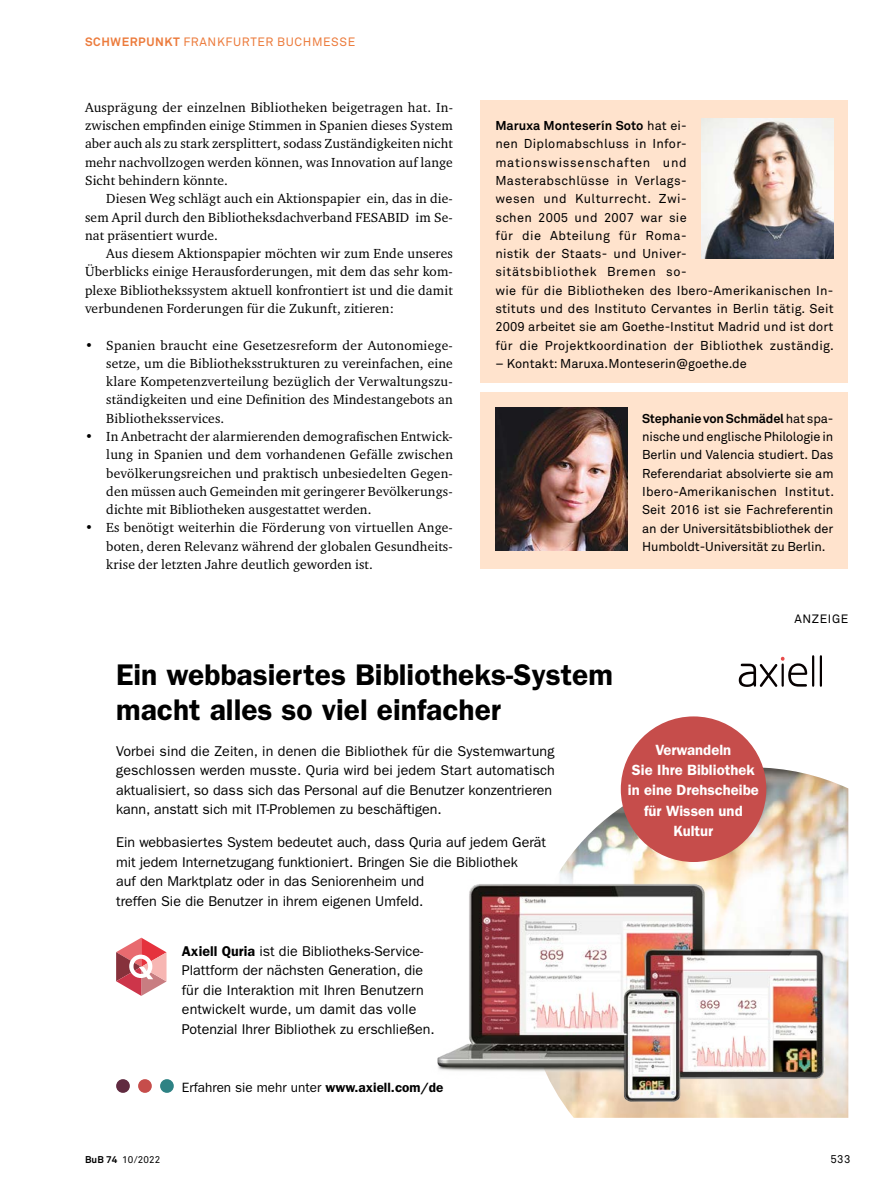
<style>
.page{position:relative;width:893px;height:1191px;background:#fff}
.page>*{position:absolute;margin:0;border:0;box-sizing:border-box;transform-origin:0 0}
.t1{font:600 30px/34.5px "ITC Franklin Gothic Std";color:#000}
.t2{font:600 14.85px/20.2px "ITC Franklin Gothic Std";color:#fff;text-align:center}
.t3{font:14.25px/19.5px "ITC Franklin Gothic Std";color:#000}
.t4{font:13.5px/18.3px "Charter ITC Pro";letter-spacing:.01em;color:#000;text-align:justify}
.t5{font:13.5px "ITC Franklin Gothic Std";color:#000}
.t6{font:12.75px/18.3px "Akkurat Pro";letter-spacing:.015em;color:#000}
.t7{font:12px "Akkurat Pro";letter-spacing:.05em;color:#ec7b3c}
.t8{font:12px "Akkurat Pro";color:#000}
.t9{font:11.25px "Akkurat Pro";color:#000}
.t10{font:9.75px "Akkurat Pro";letter-spacing:.01em;color:#000}
.s1{font-weight:700}
.s2{font-weight:600}
</style>
<div class="page">
<div style="left:480px;top:100px;width:368px;height:283px;background:#ffe3cd"></div>
<img style="left:702px;top:118px;width:131px;height:140px">
<div style="left:480px;top:392px;width:368px;height:177px;background:#ffe3cd"></div>
<img style="left:495px;top:408px;width:132px;height:143px">
<img style="left:561px;top:767px;width:287px;height:350px">
<img style="left:437px;top:869px;width:411px;height:246px">
<svg style="left:820px;top:655px;width:2px;height:32px"></svg>
<svg style="left:739px;top:655px;width:75px;height:32px"></svg>
<div style="left:160px;top:1079px;width:14px;height:13px;background:#2e8284;border-radius:50%"></div>
<div style="left:116px;top:1079px;width:14px;height:13px;background:#602a40;border-radius:50%"></div>
<div style="left:138px;top:1079px;width:14px;height:13px;background:#c64d4b;border-radius:50%"></div>
<svg style="left:116px;top:937px;width:51px;height:59px"></svg>
<div style="left:621px;top:716px;width:145px;height:146px;background:#c64d4b;border-radius:50%"></div>
<p class="t7" style="left:85px;top:35px;width:272px"><span class="s1">Schwerpunkt</span> Frankfurter Buchmesse</p>
<p class="t4" style="left:85px;top:98px;width:369px">Ausprägung der einzelnen Bibliotheken beigetragen hat. In&shy;zwischen empfinden einige Stimmen in Spanien dieses System aber auch als zu stark zersplittert, sodass Zuständigkeiten nicht mehr nachvollzogen werden können, was Innovation auf lange Sicht behindern könnte.</p>
<p class="t4" style="left:85px;top:189px;width:369px;text-indent:21px">Diesen Weg schlägt auch ein Aktionspapier ein, das in die&shy;sem April durch den Bibliotheksdachverband FESABID im Se&shy;nat präsentiert wurde.</p>
<p class="t4" style="left:85px;top:244px;width:369px;text-indent:21px">Aus diesem Aktionspapier möchten wir zum Ende unseres Überblicks einige Herausforderungen, mit dem das sehr kom&shy;plexe Bibliothekssystem aktuell konfrontiert ist und die damit verbundenen Forderungen für die Zukunft, zitieren:</p>
<p class="t4" style="left:106px;top:335px;width:348px;text-indent:-21px">• Spanien braucht eine Gesetzesreform der Autonomiege&shy;setze, um die Bibliotheksstrukturen zu vereinfachen, eine klare Kompetenzverteilung bezüglich der Verwaltungszu&shy;ständigkeiten und eine Definition des Mindestangebots an Bibliotheksservices.</p>
<p class="t4" style="left:106px;top:427px;width:348px;text-indent:-21px">• In Anbetracht der alarmierenden demografischen Entwick&shy;lung in Spanien und dem vorhandenen Gefälle zwischen bevölkerungsreichen und praktisch unbesiedelten Gegen&shy;den müssen auch Gemeinden mit geringerer Bevölkerungs&shy;dichte mit Bibliotheken ausgestattet werden.</p>
<p class="t4" style="left:106px;top:518px;width:348px;text-indent:-21px">• Es benötigt weiterhin die Förderung von virtuellen Ange&shy;boten, deren Relevanz während der globalen Gesundheits&shy;krise der letzten Jahre deutlich geworden ist.</p>
<p class="t6" style="left:495px;top:117px;width:340px"><span class="s1">Maruxa Monteserín Soto</span> hat ei-<br>nen Diplomabschluss in Infor&shy;mationswissenschaften und<br>M asterabschlüsse in Verlags-<br>wesen und Kulturrecht. Zwi-<br>schen 2005 und 2007 war sie<br>für die Abteilung für Roma-<br>nistik der Staats- und U niver-<br>sitätsbibliothek Bremen so-<br>wie für die Bibliotheken des Ibero-Amerikanischen In&shy;stituts und des Instituto Cervantes in Berlin tätig. Seit 2009 arbeitet sie am Goethe-Institut Madrid und ist dort für die Projektkoordination der Bibliothek zuständig.</p>
<p class="t6" style="left:495px;top:354px;width:253px">– Kontakt: M aruxa.M onteserin@goethe.de</p>
<p class="t6" style="left:642px;top:409px;width:194px;text-align:justify"><span class="s1">Stephanie von Schmädel</span> hat spa&shy;nische und englische Philologie in Berlin und Valencia studiert. Das Referendariat absolvierte sie am Ibero-Amerikanischen Institut.<br>Seit 2016 ist sie Fachreferentin an der U niversitätsbibliothek der H umboldt-U niversität zu Berlin.</p>
<p class="t8" style="left:794px;top:612px;width:55px">Anzeige</p>
<h1 class="t1" style="left:116px;top:658px;width:498px">Ein webbasiertes Bibliotheks-System macht alles so viel einfacher</h1>
<p class="t3" style="left:116px;top:741px;width:440px">Vorbei sind die Zeiten, in denen die Bibliothek für die Systemwartung geschlossen werden musste. Quria wird bei jedem Start automatisch aktualisiert, so dass sich das Personal auf die Benutzer konzentrieren kann, anstatt sich mit IT-Problemen zu beschäftigen.</p>
<p class="t3" style="left:116px;top:832px;width:432px">Ein webbasiertes System bedeutet auch, dass Quria auf jedem Gerät mit jedem Internetzugang funktioniert. Bringen Sie die Bibliothek<br>auf den Marktplatz oder in das Seniorenheim und<br>treffen Sie die Benutzer in ihrem eigenen Umfeld.</p>
<p class="t3" style="left:182px;top:941px;width:255px"><span class="s2">Axiell Quria</span> ist die Bibliotheks-Service-Plattform der nächsten Generation, die für die Interaktion mit Ihren Benutzern entwickelt wurde, um damit das volle Potenzial Ihrer Bibliothek zu erschließen.</p>
<p class="t2" style="left:628px;top:739px;width:133px">Verwandeln<br>Sie Ihre Bibliothek in eine Drehscheibe für Wissen und<br>Kultur</p>
<p class="t5" style="left:182px;top:1079px;width:263px">Erfahren sie mehr unter <span class="s2">www.axiell.com/de</span></p>
<p class="t10" style="left:85px;top:1154px;width:77px"><span class="s1">BuB 74</span> 10/2022</p>
<p class="t9" style="left:830px;top:1152px;width:21px">533</p>
</div>
